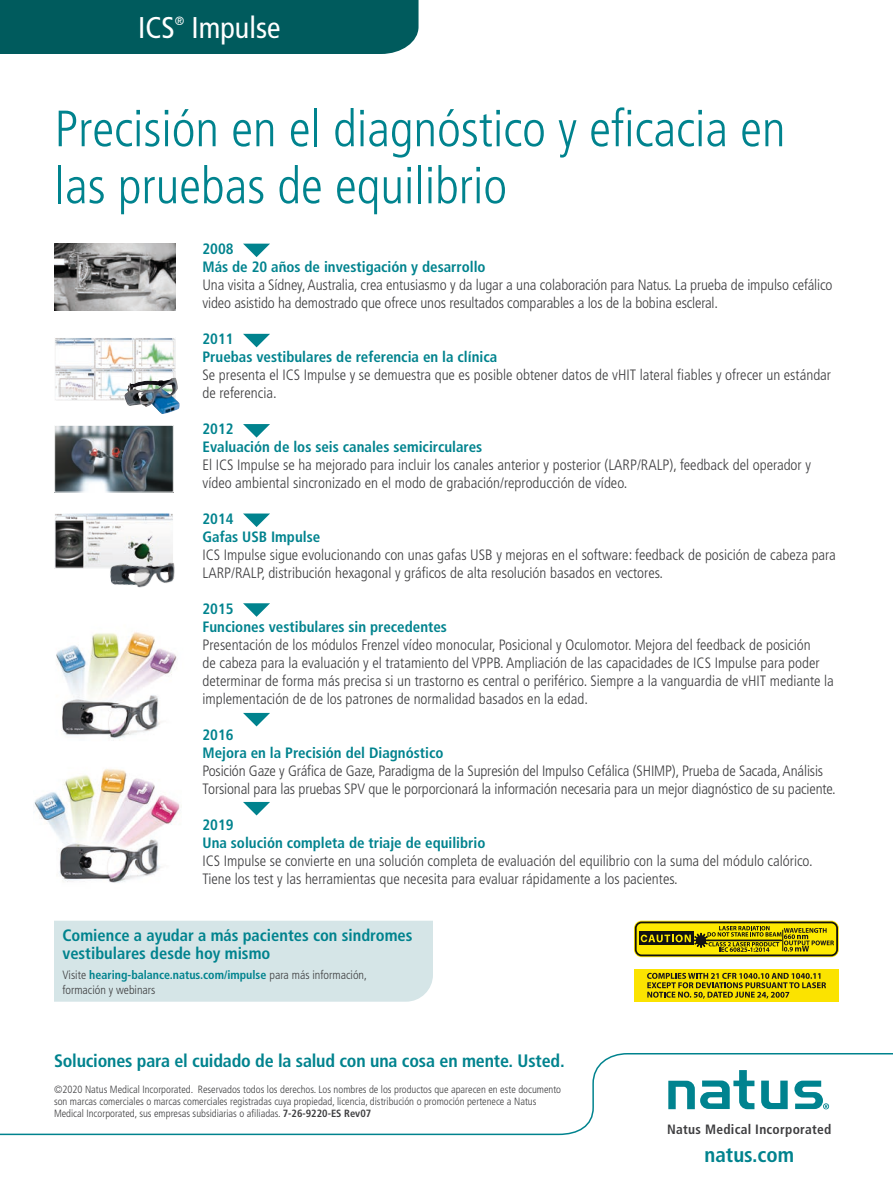
<style>
.page{position:relative;width:893px;height:1188px;background:#fff}
.page>*{position:absolute;margin:0;border:0;box-sizing:border-box;transform-origin:0 0}
.t1{font:300 condensed 51px/57px "Frutiger LT Std";color:#00838e}
.t2{font:condensed 30px "Frutiger LT Std";color:#fff}
.t3{font:700 condensed 21px "Frutiger LT Std";color:#00838e}
.t4{font:700 condensed 18px "Frutiger LT Std";letter-spacing:-.01em;color:#00838e}
.t5{font:700 condensed 16.5px/18px "Frutiger LT Std";color:#00838e}
.t6{font:300 condensed 15px/18px "Frutiger LT Std";color:#3e3e40}
.t7{font:700 condensed 15px/18px "Frutiger LT Std";color:#00838e}
.t8{font:14.4px "Myriad Pro";color:#1a171c}
.t9{font:700 condensed 13.5px "Frutiger LT Std";letter-spacing:.02em;color:#3e3e40}
.t10{font:300 condensed 12px/15px "Frutiger LT Std";color:#3e3e40}
.t11{font:condensed 12px "Frutiger LT Std";color:#fff}
.t12{font:300 condensed 10.5px/12px "Frutiger LT Std";color:#3e3e40}
.s1{font-weight:700;color:#00838e}
.s2{font-weight:700}
</style>
<div class="page">
<div style="left:0;top:0;width:418px;height:54px;background:#005b5d"></div>
<svg style="left:0;top:1053px;width:893px;height:83px"></svg>
<img style="left:55px;top:243px;width:120px;height:67px">
<img style="left:57px;top:340px;width:116px;height:59px">
<div style="left:55px;top:338px;width:120px;height:63px;border:1px solid #fff"></div>
<img style="left:124px;top:378px;width:56px;height:36px">
<img style="left:57px;top:427px;width:114px;height:63px">
<div style="left:55px;top:425px;width:118px;height:67px;border:1px solid #fff"></div>
<img style="left:57px;top:515px;width:115px;height:51px">
<div style="left:55px;top:513px;width:119px;height:55px;border:1px solid #fff"></div>
<img style="left:99px;top:546px;width:76px;height:42px">
<img style="left:56px;top:632px;width:121px;height:107px">
<svg style="left:243px;top:603px;width:27px;height:14px"></svg>
<svg style="left:243px;top:713px;width:27px;height:13px"></svg>
<svg style="left:243px;top:514px;width:27px;height:13px"></svg>
<svg style="left:243px;top:424px;width:27px;height:14px"></svg>
<svg style="left:243px;top:334px;width:27px;height:13px"></svg>
<svg style="left:243px;top:244px;width:27px;height:13px"></svg>
<img style="left:34px;top:769px;width:148px;height:114px">
<svg style="left:243px;top:802px;width:27px;height:13px"></svg>
<div style="left:54px;top:921px;width:379px;height:81px;background:#d5e5e7"></div>
<div style="left:634px;top:970px;width:205px;height:32px;background:#fbe300"></div>
<svg style="left:647px;top:973px;width:179px;height:26px"></svg>
<svg style="left:634px;top:921px;width:205px;height:36px;background:#ac9f08"></svg>
<h2 class="t2" style="left:138px;top:10px;width:38px">ICS</h2>
<p class="t11" style="left:175px;top:14px;width:11px">®</p>
<h2 class="t2" style="left:192px;top:10px;width:90px">Impulse</h2>
<h1 class="t1" style="left:55px;top:101px;width:732px">Precisión en el diagnóstico y eficacia en las pruebas de equilibrio</h1>
<p class="t7" style="left:202px;top:240px;width:285px">2008<br>Más de 20 años de investigación y desarrollo</p>
<p class="t6" style="left:202px;top:276px;width:631px">Una visita a Sídney, Australia, crea entusiasmo y da lugar a una colaboración para Natus. La prueba de impulso cefálico video asistido ha demostrado que ofrece unos resultados comparables a los de la bobina escleral.</p>
<p class="t7" style="left:202px;top:330px;width:296px">2011<br>Pruebas vestibulares de referencia en la clínica</p>
<p class="t6" style="left:202px;top:366px;width:630px">Se presenta el ICS Impulse y se demuestra que es posible obtener datos de vHIT lateral fiables y ofrecer un estándar de referencia.</p>
<p class="t7" style="left:202px;top:420px;width:281px">2012<br>Evaluación de los seis canales semicirculares</p>
<p class="t6" style="left:202px;top:456px;width:610px">El ICS Impulse se ha mejorado para incluir los canales anterior y posterior (LARP/RALP), feedback del operador y vídeo ambiental sincronizado en el modo de grabación/reproducción de vídeo.</p>
<p class="t7" style="left:202px;top:510px;width:119px">2014<br>Gafas USB Impulse</p>
<p class="t6" style="left:202px;top:546px;width:635px">ICS Impulse sigue evolucionando con unas gafas USB y mejoras en el software: feedback de posición de cabeza para<br>LARP/RALP, distribución hexagonal y gráficos de alta resolución basados en vectores.</p>
<p class="t7" style="left:202px;top:600px;width:246px">2015<br>Funciones vestibulares sin precedentes</p>
<p class="t6" style="left:202px;top:636px;width:633px">Presentación de los módulos Frenzel vídeo monocular, Posicional y Oculomotor. Mejora del feedback de posición<br>de cabeza para la evaluación y el tratamiento del VPPB. Ampliación de las capacidades de ICS Impulse para poder determinar de forma más precisa si un trastorno es central o periférico. Siempre a la vanguardia de vHIT mediante la implementación de de los patrones de normalidad basados en la edad.</p>
<p class="t7" style="left:202px;top:726px;width:242px">2016<br>Mejora en la Precisión del Diagnóstico</p>
<p class="t6" style="left:202px;top:762px;width:635px">Posición Gaze y Gráfica de Gaze, Paradigma de la Supresión del Impulso Cefálica (SHIMP), Prueba de Sacada, Análisis<br>Torsional para las pruebas SPV que le porporcionará la información necesaria para un mejor diagnóstico de su paciente.</p>
<p class="t7" style="left:202px;top:816px;width:284px">2019<br>Una solución completa de triaje de equilibrio</p>
<p class="t6" style="left:202px;top:852px;width:612px">ICS Impulse se convierte en una solución completa de evaluación del equilibrio con la suma del módulo calórico.<br>Tiene los test y las herramientas que necesita para evaluar rápidamente a los pacientes.</p>
<p class="t5" style="left:62px;top:927px;width:352px">Comience a ayudar a más pacientes con sindromes vestibulares desde hoy mismo</p>
<p class="t10" style="left:62px;top:967px;width:306px">Visite <span class="s1">hearing-balance.natus.com/impulse</span> para más información, formación y webinars</p>
<p class="t4" style="left:54px;top:1050px;width:512px">Soluciones para el cuidado de la salud con una cosa en mente. Usted.</p>
<p class="t12" style="left:54px;top:1084px;width:509px">©2020 Natus Medical Incorporated. Reservados todos los derechos. Los nombres de los productos que aparecen en este documento son marcas comerciales o marcas comerciales registradas cuya propiedad, licencia, distribución o promoción pertenece a Natus<br>Medical Incorporated, sus empresas subsidiarias o afiliadas. <span class="s2">7-26-9220-ES Rev07</span></p>
<p class="t8" style="left:532px;top:1118px;width:293px">Material: 0.10 FA 400+3M 9460 adhesive on back</p>
<p class="t9" style="left:667px;top:1121px;width:166px">Natus Medical Incorporated</p>
<h3 class="t3" style="left:705px;top:1142px;width:91px">natus.com</h3>
</div>
